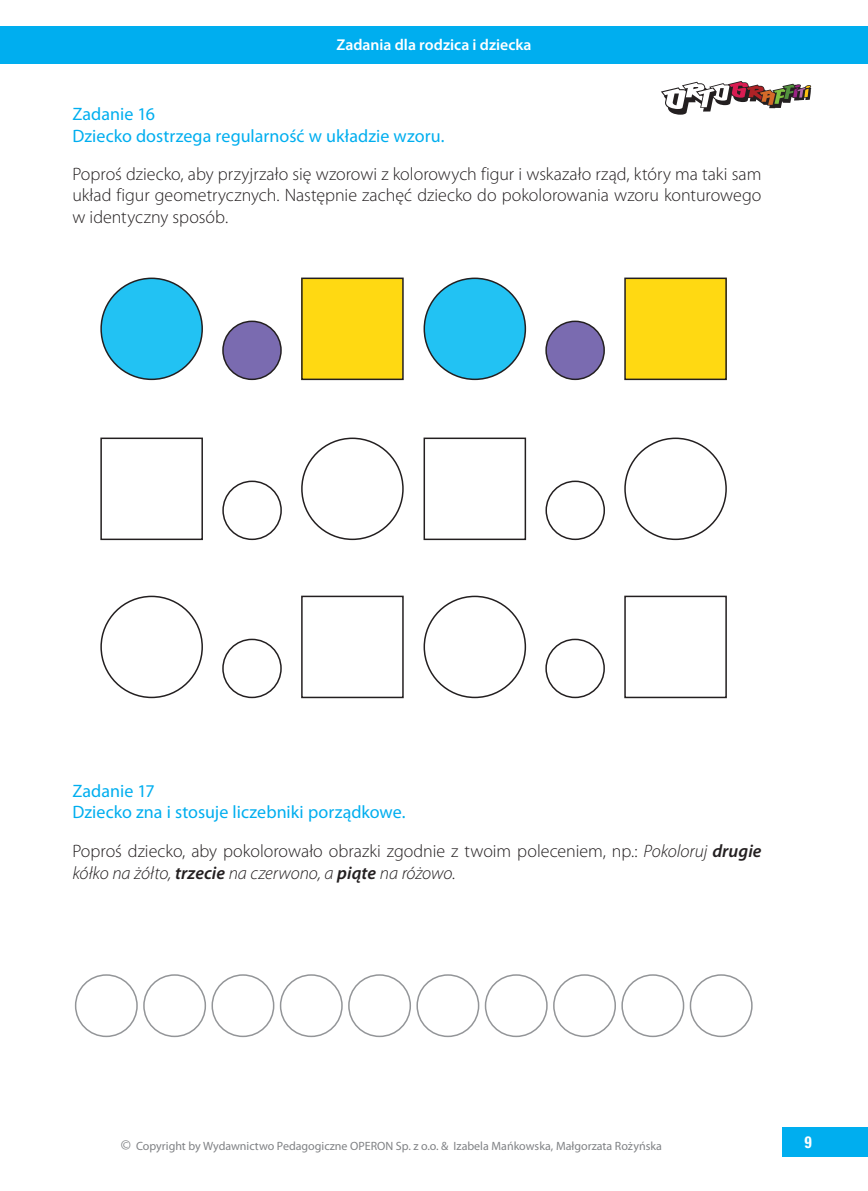
<style>
.page{position:relative;width:868px;height:1191px;background:#fff}
.page>*{position:absolute;margin:0;border:0;box-sizing:border-box;transform-origin:0 0}
.t1{font:300 18px/21.6px "Myriad Pro";color:#231f20;text-align:justify}
.t2{font:18px/21.6px "Myriad Pro";color:#00aeef}
.t3{font:700 16.5px "Zurich Cn EU";color:#fff}
.t4{font:600 15.75px "Myriad Pro";color:#fff}
.t5{font:12px "Myriad Pro";color:#808285}
.s1{font-style:italic}
.s2{font-weight:600;font-style:italic}
.s3{font-size:15px}
</style>
<div class="page">
<div style="left:0;top:27px;width:867px;height:37px;background:#00aeef"></div>
<div style="left:782px;top:1127px;width:85px;height:30px;background:#00aeef"></div>
<svg style="left:661px;top:81px;width:150px;height:34px"></svg>
<div style="left:101px;top:278px;width:101px;height:101px;background:#22c2f3;border-radius:50%"></div>
<div style="left:100px;top:277px;width:103px;height:103px;border:2px solid #231f20;border-radius:50%"></div>
<div style="left:223px;top:321px;width:58px;height:58px;background:#7a6bb0;border-radius:50%"></div>
<div style="left:222px;top:320px;width:60px;height:60px;border:2px solid #231f20;border-radius:50%"></div>
<div style="left:302px;top:278px;width:101px;height:101px;background:#ffd912"></div>
<div style="left:301px;top:277px;width:102px;height:103px;border:2px solid #231f20"></div>
<div style="left:424px;top:278px;width:101px;height:101px;background:#22c2f3;border-radius:50%"></div>
<div style="left:423px;top:277px;width:103px;height:103px;border:2px solid #231f20;border-radius:50%"></div>
<div style="left:546px;top:321px;width:58px;height:58px;background:#7a6bb0;border-radius:50%"></div>
<div style="left:545px;top:320px;width:60px;height:60px;border:2px solid #231f20;border-radius:50%"></div>
<div style="left:625px;top:278px;width:101px;height:101px;background:#ffd912"></div>
<div style="left:624px;top:277px;width:102px;height:103px;border:2px solid #231f20"></div>
<div style="left:100px;top:595px;width:103px;height:103px;border:2px solid #231f20;border-radius:50%"></div>
<div style="left:222px;top:638px;width:60px;height:60px;border:2px solid #231f20;border-radius:50%"></div>
<div style="left:301px;top:595px;width:102px;height:103px;border:2px solid #231f20"></div>
<div style="left:423px;top:595px;width:103px;height:103px;border:2px solid #231f20;border-radius:50%"></div>
<div style="left:545px;top:638px;width:60px;height:60px;border:2px solid #231f20;border-radius:50%"></div>
<div style="left:624px;top:595px;width:102px;height:103px;border:2px solid #231f20"></div>
<div style="left:624px;top:437px;width:102px;height:103px;border:2px solid #231f20;border-radius:50%"></div>
<div style="left:545px;top:480px;width:60px;height:60px;border:2px solid #231f20;border-radius:50%"></div>
<div style="left:423px;top:437px;width:103px;height:103px;border:2px solid #231f20"></div>
<div style="left:301px;top:437px;width:102px;height:103px;border:2px solid #231f20;border-radius:50%"></div>
<div style="left:222px;top:480px;width:60px;height:60px;border:2px solid #231f20;border-radius:50%"></div>
<div style="left:100px;top:437px;width:103px;height:103px;border:2px solid #231f20"></div>
<div style="left:75px;top:974px;width:63px;height:63px;border:2px solid #939598;border-radius:50%"></div>
<div style="left:143px;top:974px;width:63px;height:63px;border:2px solid #939598;border-radius:50%"></div>
<div style="left:211px;top:974px;width:63px;height:63px;border:2px solid #939598;border-radius:50%"></div>
<div style="left:280px;top:974px;width:62px;height:63px;border:2px solid #939598;border-radius:50%"></div>
<div style="left:348px;top:974px;width:63px;height:63px;border:2px solid #939598;border-radius:50%"></div>
<div style="left:416px;top:974px;width:63px;height:63px;border:2px solid #939598;border-radius:50%"></div>
<div style="left:484px;top:974px;width:63px;height:63px;border:2px solid #939598;border-radius:50%"></div>
<div style="left:553px;top:974px;width:63px;height:63px;border:2px solid #939598;border-radius:50%"></div>
<div style="left:621px;top:974px;width:63px;height:63px;border:2px solid #939598;border-radius:50%"></div>
<div style="left:689px;top:974px;width:63px;height:63px;border:2px solid #939598;border-radius:50%"></div>
<p class="t4" style="left:336px;top:35px;width:197px">Zadania dla rodzica i dziecka</p>
<p class="t2" style="left:72px;top:103px;width:374px">Zadanie 16<br>Dziecko dostrzega regularność w układzie wzoru.</p>
<p class="t1" style="left:72px;top:163px;width:690px">Poproś dziecko, aby przyjrzało się wzorowi z kolorowych figur i wskazało rząd, który ma taki sam układ figur geometrycznych. Następnie zachęć dziecko do pokolorowania wzoru konturowego w identyczny sposób.</p>
<p class="t2" style="left:72px;top:779px;width:334px">Zadanie 17<br>Dziecko zna i stosuje liczebniki porządkowe.</p>
<p class="t1" style="left:72px;top:840px;width:690px">Poproś dziecko, aby pokolorowało obrazki zgodnie z twoim poleceniem, np.: <span class="s1">Pokoloruj</span> <span class="s2">drugie </span><span class="s1">kółko na żółto,</span> <span class="s2">trzecie</span> <span class="s1">na czerwono, a</span> <span class="s2">piąte</span> <span class="s1">na różowo.</span></p>
<p class="t5" style="left:121px;top:1138px;width:542px"><span class="s3">©</span> Copyright by Wydawnictwo Pedagogiczne OPERON Sp. z o.o. &amp; Izabela Mańkowska, Małgorzata Rożyńska</p>
<p class="t3" style="left:804px;top:1132px;width:10px">9</p>
</div>
